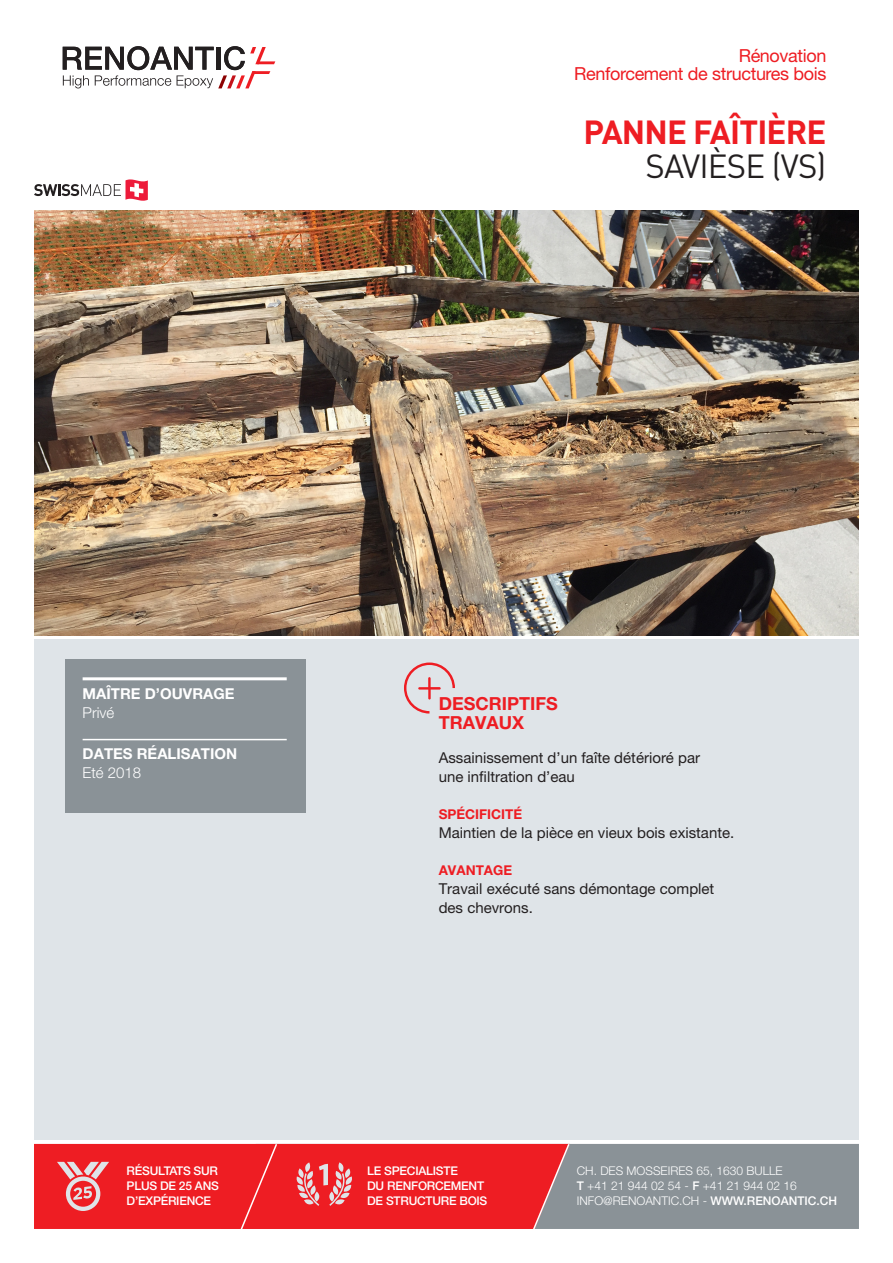
<style>
.page{position:relative;width:893px;height:1263px;background:#fff}
.page>*{position:absolute;margin:0;border:0;box-sizing:border-box;transform-origin:0 0}
.t1{font:33px "DIN Bold Alternate";letter-spacing:-.025em;color:#ee1d23}
.t2{font:33px "DIN Regular Alternate";letter-spacing:-.025em;color:#231f20}
.t3{font:18px/18.8px "Helvetica Neue LT Std";letter-spacing:-.02em;color:#ee1d23;text-align:right}
.t4{font:700 18px/18.8px "Helvetica Neue LT Pro";color:#ee1d23}
.t5{font:15px/18.8px "Helvetica Neue LT Pro";color:#231f20}
.t6{font:700 15px "Helvetica Neue LT Pro";color:#fff}
.t7{font:300 15px "Helvetica Neue LT Pro";color:#fff}
.t8{font:700 13.5px "Helvetica Neue LT Pro";color:#ee1d23}
.t9{font:300 12px/15px "Helvetica Neue LT Pro";color:#fff}
.t10{font:500 12px/15px "Helvetica Neue LT Std";letter-spacing:-.02em;color:#fff;text-align:justify}
.s1{font-weight:500}
</style>
<div class="page">
<div style="left:34px;top:639px;width:825px;height:501px;background:#dfe4e8"></div>
<svg style="left:34px;top:179px;width:114px;height:22px"></svg>
<div style="left:66px;top:659px;width:240px;height:153px;background:#8a9297"></div>
<hr style="left:83px;top:677px;width:204px;height:3px;background:#fff">
<hr style="left:83px;top:739px;width:204px;height:1px;background:#fff">
<div style="left:571px;top:1144px;width:288px;height:85px;background:#8a9297"></div>
<div style="left:34px;top:1144px;width:497px;height:85px;background:#ee1d23"></div>
<svg style="left:531px;top:1143px;width:40px;height:86px;background:#c05e63"></svg>
<svg style="left:57px;top:1162px;width:52px;height:49px;background:#e8666b"></svg>
<svg style="left:239px;top:1143px;width:39px;height:86px;background:#ee282e"></svg>
<svg style="left:63px;top:46px;width:212px;height:42px"></svg>
<svg style="left:404px;top:662px;width:51px;height:51px"></svg>
<img style="left:34px;top:210px;width:825px;height:425px">
<svg style="left:296px;top:1162px;width:57px;height:44px;background:#e86267"></svg>
<p class="t3" style="left:574px;top:45px;width:254px">Rénovation<br>Renforcement de structures bois</p>
<p class="t6" style="left:83px;top:684px;width:153px">MAÎTRE D’OUVRAGE</p>
<p class="t7" style="left:83px;top:703px;width:33px">Privé</p>
<p class="t6" style="left:83px;top:744px;width:156px">DATES RÉALISATION</p>
<p class="t7" style="left:83px;top:763px;width:60px">Eté 2018</p>
<h1 class="t1" style="left:583px;top:111px;width:244px">PANNE FAÎTIÈRE</h1>
<h1 class="t2" style="left:645px;top:145px;width:182px">SAVIÈSE (VS)</h1>
<p class="t4" style="left:439px;top:694px;width:120px">DESCRIPTIFS<br>TRAVAUX</p>
<p class="t5" style="left:439px;top:748px;width:263px">Assainissement d’un faîte détérioré par une infiltration d’eau</p>
<p class="t8" style="left:439px;top:806px;width:85px">SPÉCIFICITÉ</p>
<p class="t5" style="left:439px;top:823px;width:297px">Maintien de la pièce en vieux bois existante.</p>
<p class="t8" style="left:439px;top:862px;width:75px">AVANTAGE</p>
<p class="t5" style="left:439px;top:879px;width:277px">Travail exécuté sans démontage complet des chevrons.</p>
<p class="t10" style="left:127px;top:1163px;width:94px">RÉSULTATS SUR PLUS DE 25 ANS D’EXPÉRIENCE</p>
<p class="t10" style="left:367px;top:1163px;width:122px;text-align:left">LE SPECIALISTE<br>DU RENFORCEMENT<br>DE STRUCTURE BOIS</p>
<p class="t9" style="left:577px;top:1163px;width:262px">CH. DES MOSSEIRES 65, 1630 BULLE<br><span class="s1">T</span> +41 21 944 02 54 - <span class="s1">F</span> +41 21 944 02 16<br>INFO@RENOANTIC.CH - <span class="s1">WWW.RENOANTIC.CH</span></p>
</div>
